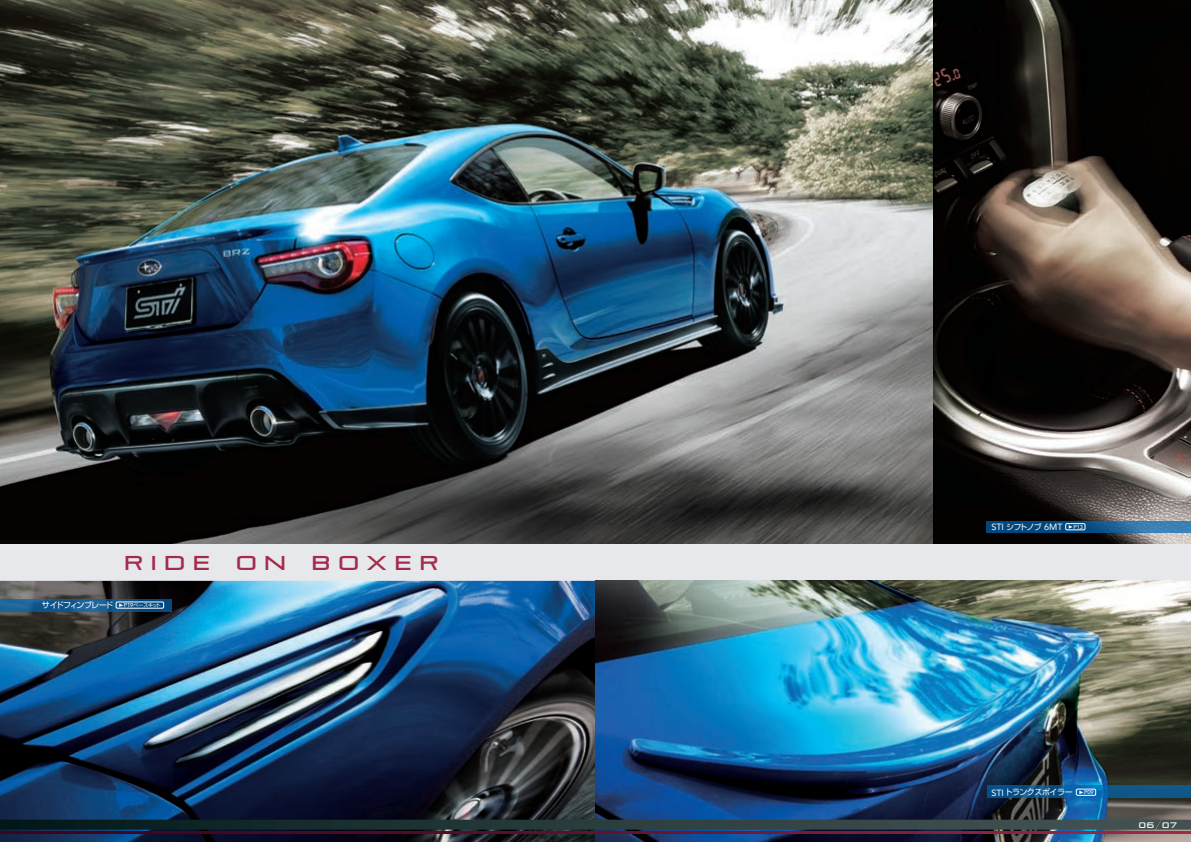
<style>
.page{position:relative;width:1191px;height:842px;background:#e7e8ec}
.page>*{position:absolute;margin:0;border:0;box-sizing:border-box;transform-origin:0 0}
.t1{font:20px "Pirulen";letter-spacing:.4em;color:#a52b4c}
.t2{font:9px "Avenir";color:#fff}
.t3{font:8px "Shin Go Pr 5";letter-spacing:-.07em;color:#fff}
.t4{font:8px "Shin Go Pr 5";letter-spacing:-.09em;color:#fff}
.t5{font:8px "Pirulen";color:#fff}
.t6{font:500 5.7px "Avenir";color:#fff}
.t7{font:5px "Shin Go Pr 5";letter-spacing:-.035em;color:#fff}
.s1{font-family:"Avenir";font-weight:500;font-size:5.7px}
.s2{font-family:"Shin Go Pr 5";font-size:8px}
.s3{font-weight:500;font-size:5.7px}
.s4{font-family:"Avenir";font-size:9px}
</style>
<div class="page">
<img style="left:0;top:0;width:933px;height:543px">
<img style="left:0;top:581px;width:1191px;height:261px">
<img style="left:933px;top:0;width:258px;height:543px">
<svg style="left:0;top:820px;width:1191px;height:10px;background:#26393a"></svg>
<svg style="left:0;top:831px;width:1191px;height:2px;background:#661330"></svg>
<svg style="left:986px;top:521px;width:205px;height:11px;background:#195e93"></svg>
<svg style="left:987px;top:785px;width:204px;height:13px;background:#0e5991"></svg>
<div style="left:1065px;top:523px;width:20px;height:7px;border:1px solid #fff"></div>
<svg style="left:1068px;top:525px;width:4px;height:4px"></svg>
<div style="left:1076px;top:789px;width:19px;height:6px;border:1px solid #fff"></div>
<svg style="left:1079px;top:791px;width:4px;height:3px"></svg>
<svg style="left:0;top:599px;width:172px;height:12px;background:#1b5f92"></svg>
<div style="left:116px;top:602px;width:48px;height:6px;border:1px solid #fff"></div>
<svg style="left:119px;top:603px;width:4px;height:4px"></svg>
<h1 class="t1" style="left:125px;top:550px;width:87px">RIDE</h1>
<h1 class="t1" style="left:236px;top:550px;width:51px">O N</h1>
<h1 class="t1" style="left:312px;top:550px;width:128px">BOXER</h1>
<p class="t4" style="left:42px;top:598px;width:73px">サイドフィンブレード</p>
<p class="t7" style="left:124px;top:601px;width:38px"><span class="s1">P19</span>ベースキット</p>
<p class="t2" style="left:991px;top:520px;width:93px">STI <span class="s2">シフトノブ</span> 6MT <span class="s3">P13</span></p>
<p class="t3" style="left:991px;top:786px;width:83px"><span class="s4">STI</span> トランクスポイラー</p>
<p class="t6" style="left:1084px;top:787px;width:11px">P09</p>
<p class="t5" style="left:1138px;top:820px;width:40px">06 07</p>
</div>
